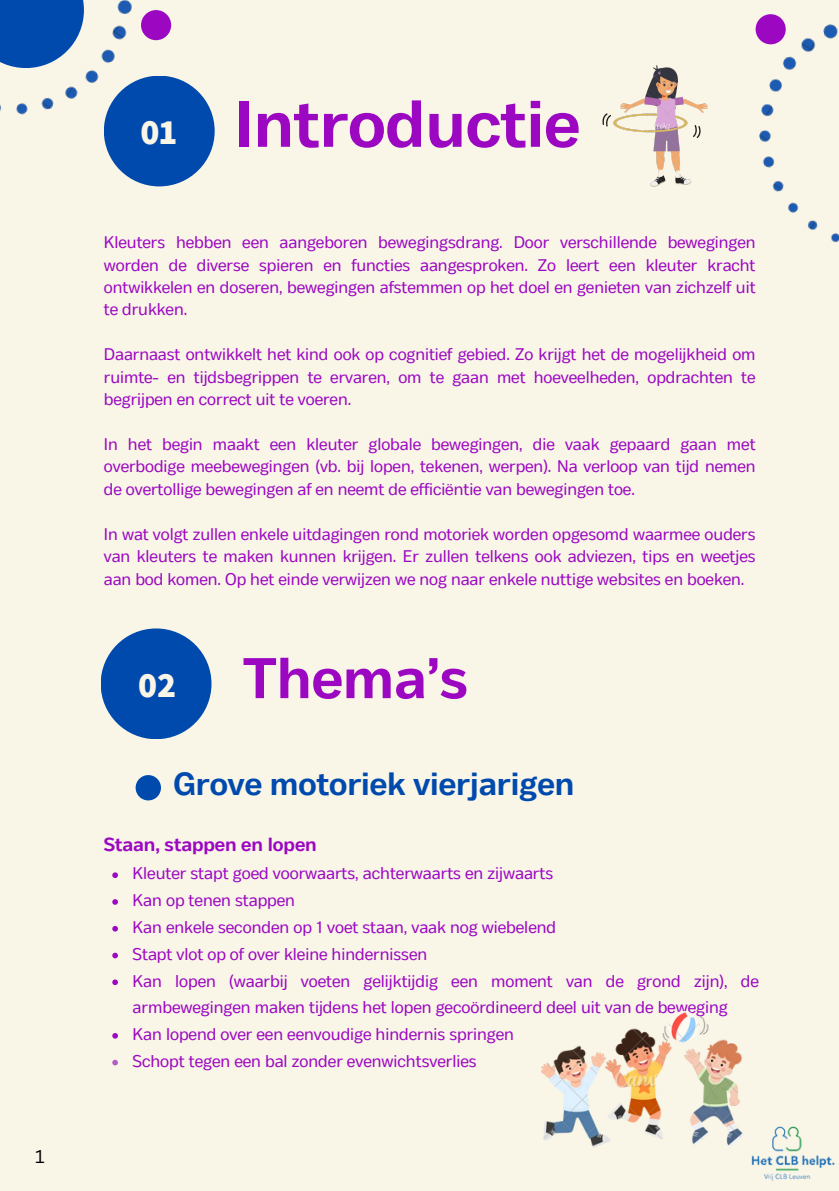
<style>
.page{position:relative;width:839px;height:1191px;background:#fff}
.page>*{position:absolute;margin:0;border:0;box-sizing:border-box;transform-origin:0 0}
.t1{font:700 65.6px "Body Text";color:#9c07c2}
.t2{font:700 57.2px "Body Text";color:#9c07c2}
.t3{font:700 32px "Body Text";color:#004aad}
.t4{font:700 18.8px "Body Text";color:#9c07c2}
.t5{font:18px "Canva Sans";color:#000}
.t6{font:17px/26.8px "Body Text";color:#9c07c2}
.t7{font:16.8px/22.4px "Body Text";color:#9c07c2;text-align:justify}
.s1{font-family:"Assistant";font-weight:800;font-size:35.2px;color:#f9f5e7}
</style>
<div class="page">
<div style="left:0;top:0;width:838px;height:1191px;background:#f9f5e7"></div>
<img style="left:0;top:0;width:148px;height:124px">
<div style="left:141px;top:10px;width:30px;height:30px;background:#9c07c2;border-radius:50%"></div>
<div style="left:0;top:0;width:84px;height:68px;background:#004aad"></div>
<img style="left:759px;top:14px;width:79px;height:229px">
<div style="left:755px;top:14px;width:30px;height:30px;background:#9c07c2;border-radius:50%"></div>
<div style="left:136px;top:775px;width:25px;height:25px;background:#004aad;border-radius:50%"></div>
<div style="left:101px;top:628px;width:110px;height:111px;background:#004aad;border-radius:50%"></div>
<svg style="left:112px;top:872px;width:6px;height:6px"></svg>
<svg style="left:112px;top:899px;width:6px;height:6px"></svg>
<svg style="left:112px;top:926px;width:6px;height:6px"></svg>
<svg style="left:112px;top:953px;width:6px;height:5px"></svg>
<svg style="left:112px;top:979px;width:6px;height:6px"></svg>
<svg style="left:112px;top:1033px;width:6px;height:6px"></svg>
<svg style="left:112px;top:1060px;width:6px;height:5px"></svg>
<div style="left:104px;top:76px;width:111px;height:110px;background:#004aad;border-radius:50%"></div>
<img style="left:751px;top:1126px;width:84px;height:55px">
<img style="left:602px;top:65px;width:105px;height:121px">
<img style="left:541px;top:1012px;width:202px;height:136px">
<p class="t5" style="left:35px;top:1144px;width:11px">1</p>
<h1 class="t1" style="left:140px;top:86px;width:441px"><span class="s1">01</span> Introductie</h1>
<p class="t7" style="left:104px;top:232px;width:653px">Kleuters hebben een aangeboren bewegingsdrang. Door verschillende bewegingen worden de diverse spieren en functies aangesproken. Zo leert een kleuter kracht ontwikkelen en doseren, bewegingen afstemmen op het doel en genieten van zichzelf uit te drukken.</p>
<p class="t7" style="left:104px;top:345px;width:653px">Daarnaast ontwikkelt het kind ook op cognitief gebied. Zo krijgt het de mogelijkheid om ruimte- en tijdsbegrippen te ervaren, om te gaan met hoeveelheden, opdrachten te begrijpen en correct uit te voeren.</p>
<p class="t7" style="left:104px;top:434px;width:653px">In het begin maakt een kleuter globale bewegingen, die vaak gepaard gaan met overbodige meebewegingen (vb. bij lopen, tekenen, werpen). Na verloop van tijd nemen de overtollige bewegingen af en neemt de efficiëntie van bewegingen toe.</p>
<p class="t7" style="left:104px;top:524px;width:653px">In wat volgt zullen enkele uitdagingen rond motoriek worden opgesomd waarmee ouders van kleuters te maken kunnen krijgen. Er zullen telkens ook adviezen, tips en weetjes aan bod komen. Op het einde verwijzen we nog naar enkele nuttige websites en boeken.</p>
<h2 class="t2" style="left:138px;top:645px;width:331px"><span class="s1">02</span> Thema’s</h2>
<h3 class="t3" style="left:173px;top:765px;width:403px">Grove motoriek vierjarigen</h3>
<p class="t4" style="left:104px;top:834px;width:214px">Staan, stappen en lopen</p>
<p class="t6" style="left:133px;top:861px;width:627px">Kleuter stapt goed voorwaarts, achterwaarts en zijwaarts<br>Kan op tenen stappen<br>Kan enkele seconden op 1 voet staan, vaak nog wiebelend<br>Stapt vlot op of over kleine hindernissen<br>Kan lopen (waarbij voeten gelijktijdig een moment van de grond zijn), de armbewegingen maken tijdens het lopen gecoördineerd deel uit van de beweging Kan lopend over een eenvoudige hindernis springen<br>Schopt tegen een bal zonder evenwichtsverlies</p>
</div>
